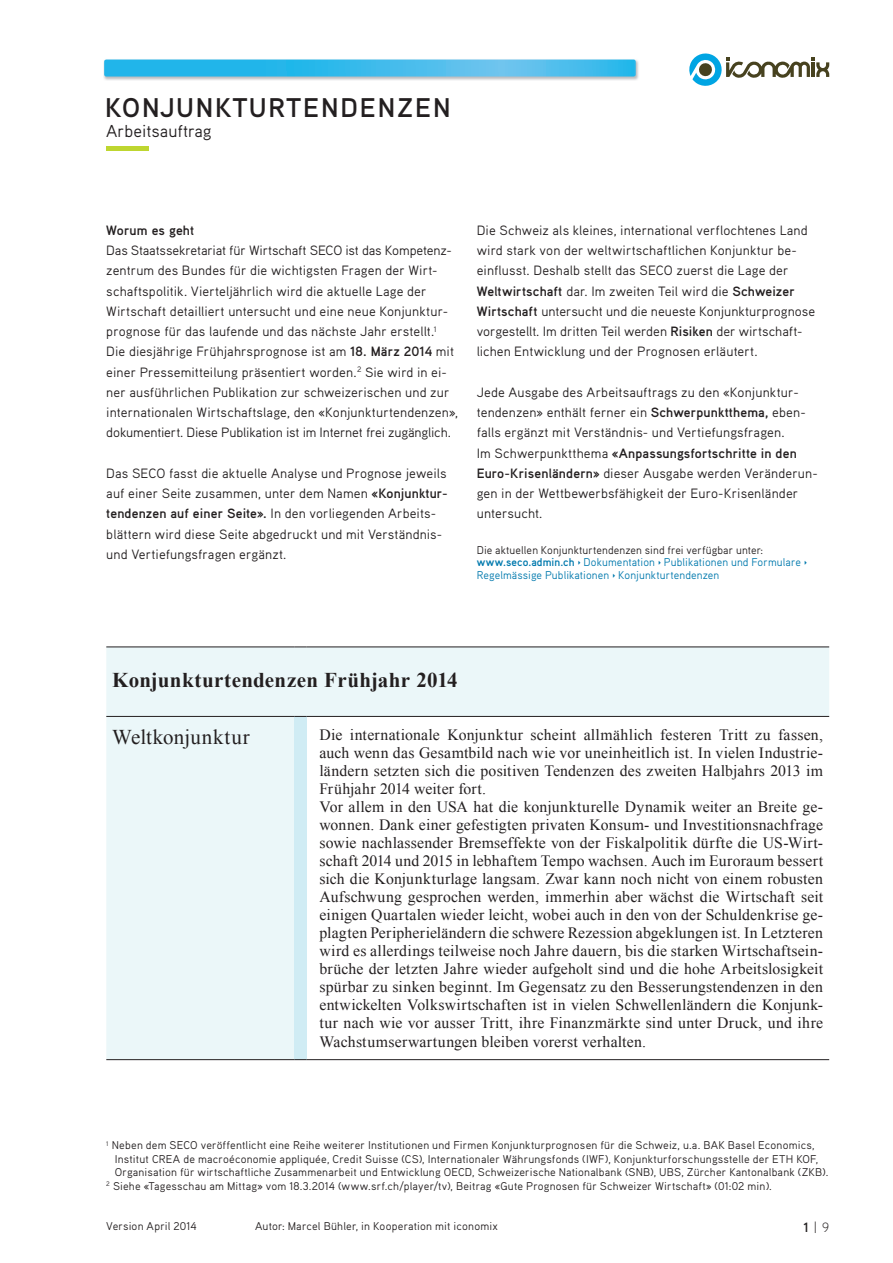
<style>
.page{position:relative;width:893px;height:1263px;background:#fff}
.page>*{position:absolute;margin:0;border:0;box-sizing:border-box;transform-origin:0 0}
.t1{font:700 27px "Aaux Pro OT";letter-spacing:.07em;color:#231f20}
.t2{font:700 21px "Times New Roman";letter-spacing:.015em;color:#231f20}
.t3{font:21px "Times New Roman";letter-spacing:.01em;color:#231f20}
.t4{font:17.25px "Aaux Pro OT";color:#231f20}
.t5{font:15.75px/18px "Times New Roman";letter-spacing:.015em;color:#231f20}
.t6{font:13.5px/20.2px "Aaux Pro OT";letter-spacing:.005em;color:#231f20}
.t7{font:700 13.5px "Aaux Pro OT";letter-spacing:.01em;color:#231f20}
.t8{font:300 13.5px "Aaux Pro OT";color:#231f20}
.t9{font:11.25px "Aaux Pro OT";letter-spacing:.015em;color:#231f20}
.t10{font:11.25px/12.8px "Aaux Pro OT";letter-spacing:.01em;color:#0079ad}
.s1{font-weight:700}
.s2{color:#231f20}
</style>
<div class="page">
<img style="left:103px;top:59px;width:536px;height:21px">
<svg style="left:104px;top:60px;width:532px;height:17px;background:#3dbaea"></svg>
<svg style="left:689px;top:53px;width:140px;height:33px"></svg>
<hr style="left:106px;top:147px;width:43px;height:4px;background:#bed630">
<svg style="left:106px;top:648px;width:723px;height:411px"></svg>
<div style="left:294px;top:716px;width:13px;height:344px;background:#d0ecf4"></div>
<hr style="left:106px;top:1059px;width:188px;height:1px;background:#231f20">
<svg style="left:294px;top:1059px;width:13px;height:1px"></svg>
<hr style="left:307px;top:1059px;width:522px;height:1px;background:#231f20">
<hr style="left:106px;top:647px;width:188px;height:1px;background:#231f20">
<svg style="left:294px;top:647px;width:13px;height:1px"></svg>
<hr style="left:307px;top:647px;width:522px;height:1px;background:#231f20">
<hr style="left:106px;top:716px;width:188px;height:1px;background:#231f20">
<svg style="left:294px;top:716px;width:13px;height:1px"></svg>
<hr style="left:307px;top:716px;width:522px;height:1px;background:#231f20">
<h1 class="t1" style="left:105px;top:90px;width:347px">KONJUNKTURTENDENZEN</h1>
<p class="t4" style="left:106px;top:120px;width:107px">Arbeitsauftrag</p>
<p class="t7" style="left:106px;top:222px;width:89px">Worum es geht</p>
<p class="t6" style="left:106px;top:240px;width:353px">Das Staatssekretariat für Wirtschaft SECO ist das Kompetenz&shy;zentrum des Bundes für die wichtigsten Fragen der Wirt&shy;schaftspolitik. Vierteljährlich wird die aktuelle Lage der Wirtschaft detailliert untersucht und eine neue Konjunktur&shy;prognose für das laufende und das nächste Jahr erstellt.<sup>1<br></sup>Die diesjährige Frühjahrsprognose ist am <span class="s1">18. März 2014</span> mit einer Pressemitteilung präsentiert worden.<sup>2</sup> Sie wird in ei&shy;ner ausführlichen Publikation zur schweizerischen und zur inter nationalen Wirtschaftslage, den «Konjunkturtendenzen», dokumentiert. Diese Publikation ist im Internet frei zugänglich.</p>
<p class="t6" style="left:106px;top:463px;width:343px">Das SECO fasst die aktuelle Analyse und Prognose jeweils auf einer Seite zusammen, unter dem Namen <span class="s1">«Konjunktur&shy;tendenzen auf einer Seite».</span> In den vorliegenden Arbeits&shy;blättern wird diese Seite abgedruckt und mit Verständnis&shy;und Vertiefungsfragen ergänzt.</p>
<p class="t6" style="left:477px;top:220px;width:340px">Die Schweiz als kleines, international verflochtenes Land wird stark von der weltwirtschaftlichen Konjunktur be&shy;einflusst. Deshalb stellt das SECO zuerst die Lage der <span class="s1">Weltwirtschaft</span> dar. Im zweiten Teil wird die <span class="s1">Schweizer Wirtschaft</span> untersucht und die neueste Konjunkturprognose vorgestellt. Im dritten Teil werden <span class="s1">Risiken</span> der wirtschaft&shy;lichen Entwicklung und der Prognosen erläutert.</p>
<p class="t6" style="left:477px;top:382px;width:343px">Jede Ausgabe des Arbeitsauftrags zu den «Konjunktur&shy;tendenzen» enthält ferner ein <span class="s1">Schwerpunktthema,</span> eben&shy;falls ergänzt mit Verständnis- und Vertiefungsfragen.<br>Im Schwerpunktthema <span class="s1">«Anpassungsfortschritte in den Euro-Krisenländern»</span> dieser Ausgabe werden Veränderun&shy;gen in der Wettbewerbsfähigkeit der Euro-Krisenländer untersucht.</p>
<p class="t10" style="left:477px;top:543px;width:326px"><span class="s2">Die aktuellen Konjunkturtendenzen sind frei verfügbar unter: </span><span class="s1">www.seco.admin.ch</span> Dokumentation Publikationen und Formulare<br>Regelmässige Publikationen Konjunkturtendenzen</p>
<h2 class="t2" style="left:112px;top:665px;width:347px">Konjunkturtendenzen Frühjahr 2014</h2>
<h2 class="t3" style="left:112px;top:723px;width:139px">Weltkonjunktur</h2>
<p class="t5" style="left:319px;top:726px;width:505px">Die internationale Konjunktur scheint allmählich festeren Tritt zu fassen, auch wenn das Gesamtbild nach wie vor uneinheitlich ist. In vielen Industrie&shy;ländern setzten sich die positiven Tendenzen des zweiten Halbjahrs 2013 im Frühjahr 2014 weiter fort.<br>Vor allem in den USA hat die konjunkturelle Dynamik weiter an Breite ge&shy;wonnen. Dank einer gefestigten privaten Konsum- und Investitionsnachfrage sowie nachlassender Bremseffekte von der Fiskalpolitik dürfte die US-Wirt&shy;schaft 2014 und 2015 in lebhaftem Tempo wachsen. Auch im Euroraum bessert sich die Konjunkturlage langsam. Zwar kann noch nicht von einem robusten Aufschwung gesprochen werden, immerhin aber wächst die Wirtschaft seit einigen Quartalen wieder leicht, wobei auch in den von der Schuldenkrise ge&shy;plagten Peripherieländern die schwere Rezession abgeklungen ist. In Letzteren wird es allerdings teilweise noch Jahre dauern, bis die starken Wirtschaftsein&shy;brüche der letzten Jahre wieder aufgeholt sind und die hohe Arbeitslosigkeit spürbar zu sinken beginnt. Im Gegensatz zu den Besserungstendenzen in den entwickelten Volkswirtschaften ist in vielen Schwellenländern die Konjunk&shy;tur nach wie vor ausser Tritt, ihre Finanzmärkte sind unter Druck, und ihre Wachstumserwartungen bleiben vorerst verhalten.</p>
<p class="t9" style="left:106px;top:1138px;width:710px"><sup>1</sup> Neben dem SECO veröffentlicht eine Reihe weiterer Institutionen und Firmen Konjunkturprognosen für die Schweiz, u.a. BAK Basel Economics,</p>
<p class="t9" style="left:115px;top:1152px;width:705px">Institut CREA de macroéconomie appliquée, Credit Suisse (CS), Internationaler Währungsfonds (IWF), Konjunkturforschungsstelle der ETH KOF,</p>
<p class="t9" style="left:115px;top:1165px;width:715px">Organisation für wirtschaftliche Zusammenarbeit und Entwicklung OECD, Schweizerische Nationalbank (SNB), UBS, Zürcher Kantonalbank (ZKB).</p>
<p class="t9" style="left:106px;top:1179px;width:667px"><sup>2</sup> Siehe «Tagesschau am Mittag» vom 18.3.2014 (www.srf.ch/player/tv), Beitrag «Gute Prognosen für Schweizer Wirtschaft» (01:02 min).</p>
<p class="t9" style="left:106px;top:1219px;width:92px">Version April 2014</p>
<p class="t9" style="left:255px;top:1219px;width:244px">Autor: Marcel Bühler, in Kooperation mit iconomix</p>
<p class="t8" style="left:803px;top:1219px;width:27px"><span class="s1">1</span> | 9</p>
</div>
